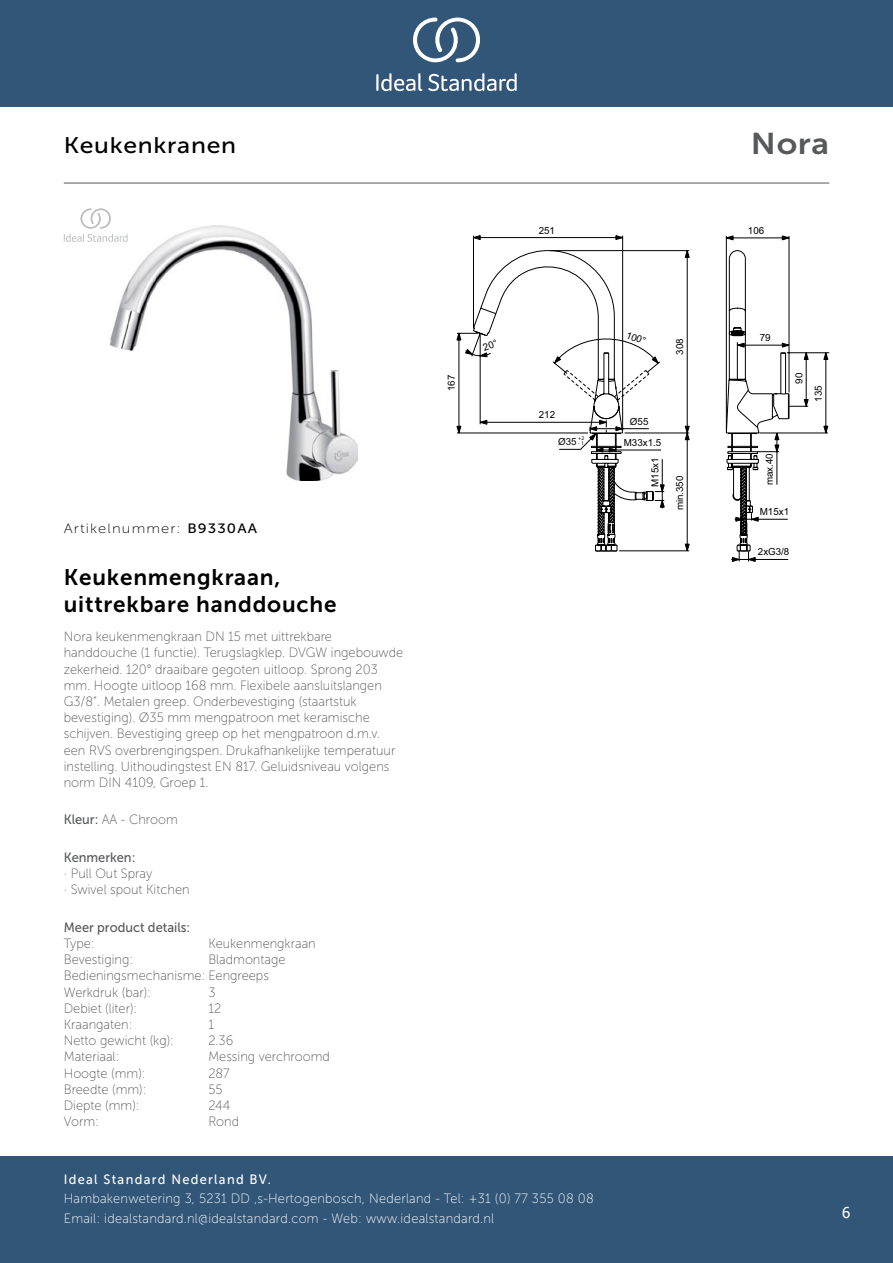
<style>
.page{position:relative;width:893px;height:1263px;background:#fff}
.page>*{position:absolute;margin:0;border:0;box-sizing:border-box;transform-origin:0 0}
.t1{font:30px "Museo Sans 700";color:#58595b;scale:1.1 1}
.t2{font:22.5px/27px "Museo Sans 700";letter-spacing:.035em;color:#000}
.t3{font:22.5px "Museo Sans 500";letter-spacing:.03em;color:#000;scale:1.1 1}
.t4{font:15px "Tahoma";color:#fff}
.t5{font:13.5px/16.2px "Museo Sans 100";color:#58595b;scale:.95 1}
.t6{font:13.5px/19.5px "Museo Sans 100";letter-spacing:.02em;color:#fff;scale:.95 1}
.t7{font:13.5px "Museo Sans 500";color:#58595b;scale:.95 1}
.t8{font:13.5px "Museo Sans 500";letter-spacing:.1em;color:#fff;scale:.95 1}
.t9{font:13.5px "Museo Sans 100";letter-spacing:.075em;color:#000;scale:1.1 1}
.t10{font:9.75px "Arial";color:#000}
.t11{font:9.75px "Arial";color:#030303}
.t12{font:5.55px "Myriad Pro";color:#000}
.s1{font-family:"Museo Sans 500"}
.s2{color:#000}
</style>
<div class="page">
<div style="left:0;top:1157px;width:893px;height:106px;background:#325678"></div>
<div style="left:0;top:0;width:893px;height:107px;background:#325678"></div>
<svg style="left:428px;top:73px;width:89px;height:18px"></svg>
<svg style="left:376px;top:73px;width:46px;height:18px"></svg>
<svg style="left:413px;top:18px;width:67px;height:44px"></svg>
<hr style="left:64px;top:183px;width:765px;height:1px;background:#58595b">
<img style="left:111px;top:225px;width:246px;height:255px">
<svg style="left:457px;top:235px;width:372px;height:325px"></svg>
<svg style="left:552px;top:307px;width:207px;height:255px"></svg>
<svg style="left:823px;top:352px;width:5px;height:81px"></svg>
<svg style="left:64px;top:208px;width:64px;height:34px"></svg>
<svg style="left:480px;top:339px;width:16px;height:18px"></svg>
<h2 class="t3" style="left:64px;top:133px;width:158px">Keukenkranen</h2>
<h1 class="t1" style="left:751px;top:127px;width:73px">Nora</h1>
<p class="t10" style="left:539px;top:224px;width:18px">251</p>
<p class="t10" style="left:748px;top:224px;width:18px">106</p>
<p class="t10" style="left:445px;top:391px;width:18px;rotate:-90deg">167</p>
<p class="t9" style="left:64px;top:521px;width:177px">Artikelnummer: <span class="s1">B9330AA</span></p>
<h2 class="t2" style="left:64px;top:564px;width:274px">Keukenmengkraan, uittrekbare handdouche</h2>
<p class="t5" style="left:64px;top:629px;width:359px">Nora keukenmengkraan DN 15 met uittrekbare handdouche (1 functie). Terugslagklep. DVGW ingebouwde zekerheid. 120° draaibare gegoten uitloop. Sprong 203 mm. Hoogte uitloop 168 mm. Flexibele aansluitslangen G3/8“. Metalen greep. Onderbevestiging (staartstuk bevestiging). Ø35 mm mengpatroon met keramische schijven. Bevestiging greep op het mengpatroon d.m.v. een RVS overbrengingspen. Drukafhankelijke temperatuur instelling. Uithoudingstest EN 817. Geluidsniveau volgens norm DIN 4109, Groep 1.</p>
<p class="t5" style="left:64px;top:812px;width:122px"><span class="s1">Kleur:</span> AA - Chroom</p>
<p class="t7" style="left:64px;top:850px;width:77px">Kenmerken:</p>
<p class="t5" style="left:64px;top:865px;width:134px">· Pull Out Spray<br>· Swivel spout Kitchen</p>
<p class="t7" style="left:64px;top:920px;width:135px">Meer product details:</p>
<p class="t5" style="left:64px;top:935px;width:34px">Type:</p>
<p class="t5" style="left:208px;top:935px;width:115px">Keukenmengkraan</p>
<p class="t5" style="left:64px;top:952px;width:74px">Bevestiging:</p>
<p class="t5" style="left:64px;top:952px;width:235px;text-indent:145px">Bladmontage<br>Bedieningsmechanisme: Eengreeps<br>Werkdruk (bar):</p>
<p class="t5" style="left:208px;top:984px;width:9px">3</p>
<p class="t5" style="left:64px;top:1000px;width:79px">Debiet (liter):</p>
<p class="t5" style="left:208px;top:1000px;width:15px">12</p>
<p class="t5" style="left:64px;top:1016px;width:74px">Kraangaten:</p>
<p class="t5" style="left:208px;top:1016px;width:7px">1</p>
<p class="t5" style="left:64px;top:1033px;width:118px">Netto gewicht (kg):</p>
<p class="t5" style="left:208px;top:1033px;width:28px">2.36</p>
<p class="t5" style="left:64px;top:1049px;width:60px">Materiaal:</p>
<p class="t5" style="left:208px;top:1049px;width:129px">Messing verchroomd</p>
<p class="t5" style="left:64px;top:1065px;width:88px">Hoogte (mm):</p>
<p class="t5" style="left:208px;top:1065px;width:24px">287</p>
<p class="t5" style="left:64px;top:1081px;width:89px">Breedte (mm):</p>
<p class="t5" style="left:208px;top:1081px;width:16px">55</p>
<p class="t5" style="left:64px;top:1097px;width:81px">Diepte (mm):</p>
<p class="t5" style="left:208px;top:1097px;width:25px">244</p>
<p class="t5" style="left:64px;top:1114px;width:39px">Vorm:</p>
<p class="t5" style="left:208px;top:1114px;width:34px">Rond</p>
<p class="t10" style="left:539px;top:408px;width:18px">212</p>
<p class="t12" style="left:578px;top:434px;width:8px">+2</p>
<p class="t12" style="left:578px;top:440px;width:7px">- 1</p>
<p class="t11" style="left:558px;top:435px;width:20px"><span class="s2">Ø</span>35</p>
<p class="t8" style="left:64px;top:1172px;width:220px">Ideal Standard Nederland BV.</p>
<p class="t6" style="left:64px;top:1189px;width:559px">Hambakenwetering 3, 5231 DD ‚s-Hertogenbosch, Nederland - Tel: +31 (0) 77 355 08 08<br>Email: idealstandard.nl@idealstandard.com - Web: www.idealstandard.nl</p>
<p class="t10" style="left:629px;top:328px;width:22px;rotate:20deg">100°</p>
<p class="t10" style="left:673px;top:355px;width:18px;rotate:-90deg">308</p>
<p class="t10" style="left:630px;top:415px;width:20px">Ø55</p>
<p class="t10" style="left:624px;top:436px;width:39px">M33x1.5</p>
<p class="t10" style="left:648px;top:487px;width:31px;rotate:-90deg">M15x1</p>
<p class="t10" style="left:673px;top:510px;width:36px;rotate:-90deg">min.350</p>
<p class="t10" style="left:760px;top:331px;width:12px">79</p>
<p class="t10" style="left:793px;top:384px;width:12px;rotate:-90deg">90</p>
<p class="t10" style="left:812px;top:402px;width:18px;rotate:-90deg">135</p>
<p class="t10" style="left:763px;top:485px;width:34px;rotate:-90deg">max.40</p>
<p class="t10" style="left:760px;top:505px;width:31px">M15x1</p>
<p class="t10" style="left:758px;top:546px;width:33px">2xG3/8</p>
<p class="t4" style="left:842px;top:1203px;width:10px">6</p>
</div>
